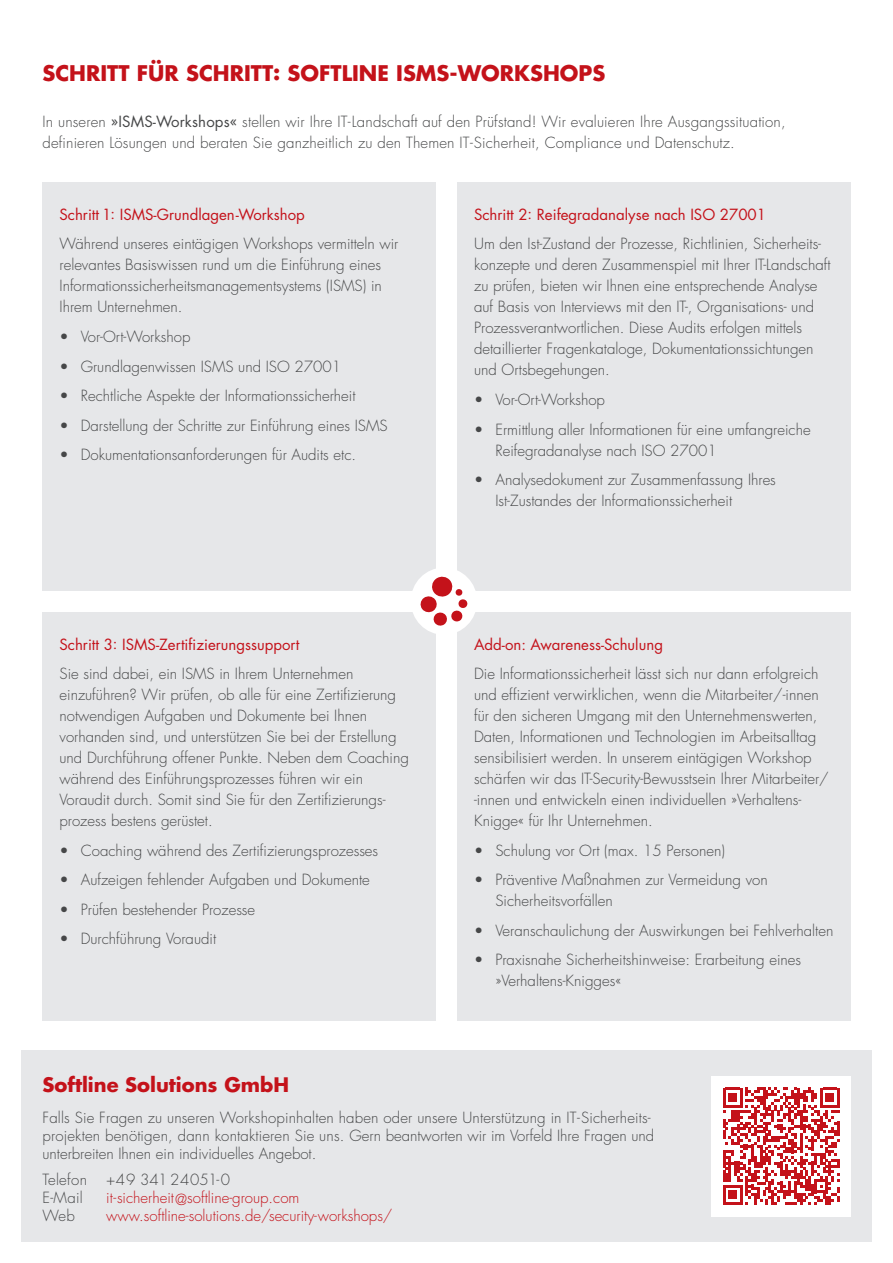
<style>
.page{position:relative;width:893px;height:1263px;background:#fff}
.page>*{position:absolute;margin:0;border:0;box-sizing:border-box;transform-origin:0 0}
.t1{font:700 21px "Futura Std";color:#c4121a}
.t2{font:700 19.5px "Futura Std";color:#c4121a}
.t3{font:300 15px/21px "Futura Std";color:#464748}
.t4{font:15px "Futura Std";color:#c4121a}
.t5{font:300 15px "Futura Std";color:#c4121a}
.t6{font:300 15px "Futura Std";letter-spacing:.02em;color:#464748}
.s1{font-weight:400}
</style>
<div class="page">
<div style="left:21px;top:1050px;width:851px;height:192px;background:#e6e7e9"></div>
<div style="left:711px;top:1076px;width:140px;height:140px;background:#fff"></div>
<svg style="left:723px;top:1087px;width:117px;height:117px"></svg>
<div style="left:43px;top:182px;width:393px;height:408px;background:#e6e7e9"></div>
<div style="left:457px;top:182px;width:393px;height:408px;background:#e6e7e9"></div>
<div style="left:43px;top:612px;width:393px;height:408px;background:#e6e7e9"></div>
<div style="left:457px;top:612px;width:393px;height:408px;background:#e6e7e9"></div>
<div style="left:411px;top:567px;width:66px;height:68px;background:#fff;border-radius:50%"></div>
<svg style="left:419px;top:575px;width:49px;height:51px"></svg>
<h1 class="t1" style="left:43px;top:59px;width:564px">SCHRITT FÜR SCHRITT: SOFTLINE ISMS-WORKSHOPS</h1>
<p class="t3" style="left:43px;top:112px;width:745px">In unseren <span class="s1">»ISMS-Workshops«</span> stellen wir Ihre IT-Landschaft auf den Prüfstand! Wir evaluieren Ihre Ausgangssituation, definieren Lösungen und beraten Sie ganzheitlich zu den Themen IT-Sicherheit, Compliance und Datenschutz.</p>
<p class="t4" style="left:60px;top:205px;width:247px">Schritt 1: ISMS-Grundlagen-Workshop</p>
<p class="t3" style="left:60px;top:234px;width:340px">Während unseres eintägigen Workshops vermitteln wir relevantes Basiswissen rund um die Einführung eines Informationssicherheitsmanagementsystems (ISMS) in Ihrem Unternehmen.</p>
<p class="t3" style="left:60px;top:326px;width:132px">• Vor-Ort-Workshop</p>
<p class="t3" style="left:60px;top:356px;width:283px">• Grundlagenwissen ISMS und ISO 27001</p>
<p class="t3" style="left:60px;top:385px;width:297px">• Rechtliche Aspekte der Informationssicherheit</p>
<p class="t3" style="left:60px;top:415px;width:330px">• Darstellung der Schritte zur Einführung eines ISMS</p>
<p class="t3" style="left:60px;top:444px;width:298px">• Dokumentationsanforderungen für Audits etc.</p>
<p class="t4" style="left:60px;top:635px;width:241px">Schritt 3: ISMS-Zertifizierungssupport</p>
<p class="t3" style="left:60px;top:664px;width:351px">Sie sind dabei, ein ISMS in Ihrem Unternehmen einzuführen? Wir prüfen, ob alle für eine Zertifizierung notwendigen Aufgaben und Dokumente bei Ihnen vorhanden sind, und unterstützen Sie bei der Erstellung und Durchführung offener Punkte. Neben dem Coaching während des Einführungsprozesses führen wir ein Voraudit durch. Somit sind Sie für den Zertifizierungs&shy;prozess bestens gerüstet.</p>
<p class="t3" style="left:60px;top:840px;width:320px">• Coaching während des Zertifizierungsprozesses</p>
<p class="t3" style="left:60px;top:870px;width:312px">• Aufzeigen fehlender Aufgaben und Dokumente</p>
<p class="t3" style="left:60px;top:899px;width:197px">• Prüfen bestehender Prozesse</p>
<p class="t3" style="left:60px;top:929px;width:158px">• Durchführung Voraudit</p>
<p class="t4" style="left:474px;top:205px;width:293px">Schritt 2: Reifegradanalyse nach ISO 27001</p>
<p class="t3" style="left:474px;top:234px;width:358px">Um den Ist-Zustand der Prozesse, Richtlinien, Sicherheits&shy;konzepte und deren Zusammenspiel mit Ihrer IT-Landschaft zu prüfen, bieten wir Ihnen eine entsprechende Analyse auf Basis von Interviews mit den IT-, Organisations- und Prozessverantwortlichen. Diese Audits erfolgen mittels detaillierter Fragenkataloge, Dokumentationssichtungen und Ortsbegehungen.</p>
<p class="t3" style="left:474px;top:389px;width:132px">• Vor-Ort-Workshop</p>
<p class="t3" style="left:495px;top:419px;width:317px;text-indent:-21px">• Ermittlung aller Informationen für eine umfangreiche<br>Reifegradanalyse nach ISO 27001</p>
<p class="t3" style="left:495px;top:469px;width:282px;text-indent:-21px">• Analysedokument zur Zusammenfassung Ihres<br>Ist-Zustandes der Informationssicherheit</p>
<p class="t4" style="left:474px;top:635px;width:190px">Add-on: Awareness-Schulung</p>
<p class="t3" style="left:474px;top:664px;width:356px">Die Informationssicherheit lässt sich nur dann erfolgreich und effizient verwirklichen, wenn die Mitarbeiter/-innen für den sicheren Umgang mit den Unternehmenswerten, Daten, Informationen und Technologien im Arbeitsalltag sensibilisiert werden. In unserem eintägigen Workshop schärfen wir das IT-Security-Bewusstsein Ihrer Mitarbeiter/ -innen und entwickeln einen individuellen »Verhaltens-Knigge« für Ihr Unternehmen.</p>
<p class="t3" style="left:474px;top:840px;width:252px">• Schulung vor Ort (max. 15 Personen)</p>
<p class="t3" style="left:495px;top:870px;width:274px;text-indent:-21px">• Präventive Maßnahmen zur Vermeidung von<br>Sicherheitsvorfällen</p>
<p class="t3" style="left:474px;top:920px;width:361px">• Veranschaulichung der Auswirkungen bei Fehlverhalten</p>
<p class="t3" style="left:495px;top:950px;width:307px;text-indent:-21px">• Praxisnahe Sicherheitshinweise: Erarbeitung eines »Verhaltens-Knigges«</p>
<h2 class="t2" style="left:43px;top:1072px;width:248px">Softline Solutions GmbH</h2>
<p class="t3" style="left:43px;top:1109px;width:613px;line-height:18px">Falls Sie Fragen zu unseren Workshopinhalten haben oder unsere Unterstützung in IT-Sicherheits&shy;projekten benötigen, dann kontaktieren Sie uns. Gern beantworten wir im Vorfeld Ihre Fragen und unterbreiten Ihnen ein individuelles Angebot.</p>
<p class="t6" style="left:43px;top:1171px;width:46px">Telefon</p>
<p class="t6" style="left:106px;top:1171px;width:125px">+49 341 24051-0</p>
<p class="t3" style="left:43px;top:1188px;width:42px">E-Mail</p>
<p class="t5" style="left:106px;top:1189px;width:195px">it-sicherheit@softline-group.com</p>
<p class="t3" style="left:43px;top:1206px;width:34px">Web</p>
<p class="t5" style="left:106px;top:1207px;width:288px">www.softline-solutions.de/security-workshops/</p>
</div>
